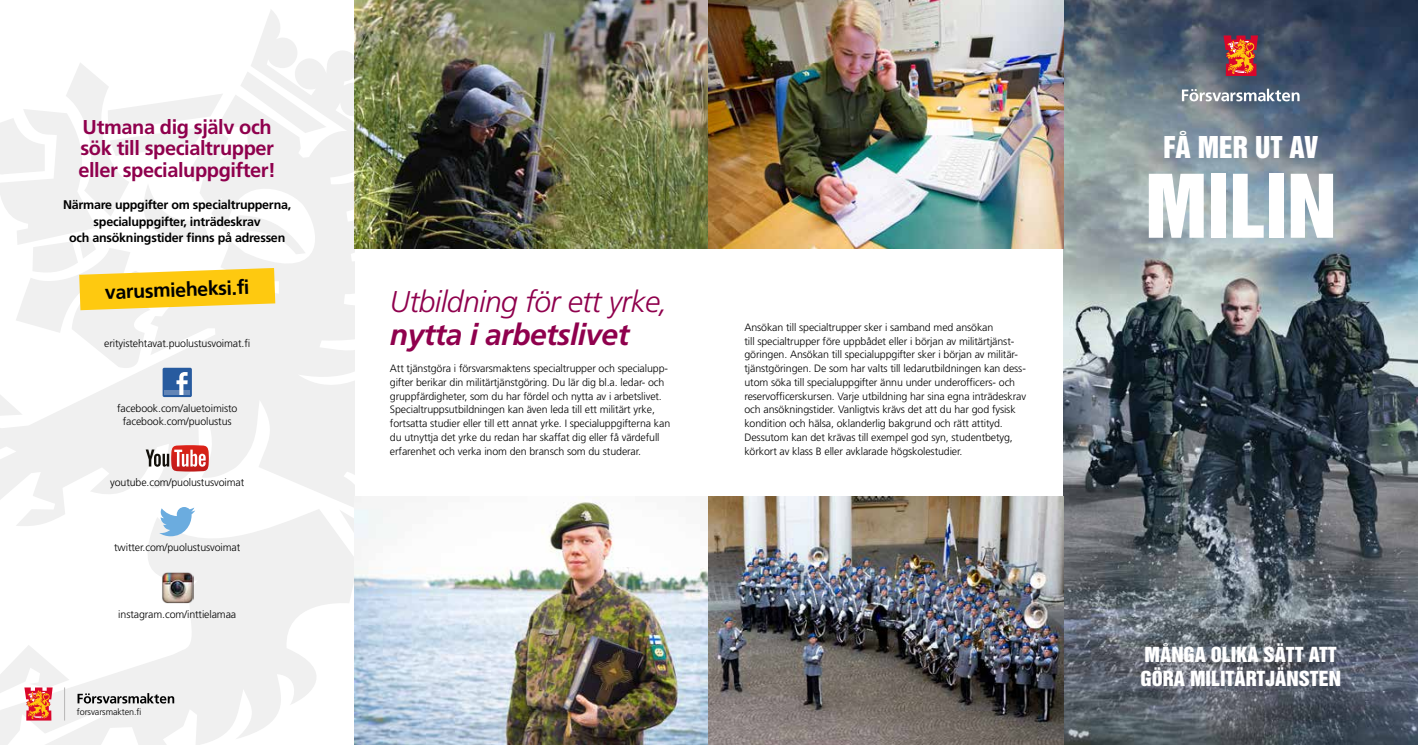
<style>
.page{position:relative;width:1418px;height:745px;background:#fff}
.page>*{position:absolute;margin:0;border:0;box-sizing:border-box;transform-origin:0 0}
.t1{font:80px "Helvetica Inserat";color:#fff}
.t2{font:italic 300 30px "Frutiger LT Pro";letter-spacing:-.02em;color:#8f004d}
.t3{font:italic 700 30px "Frutiger LT Pro";letter-spacing:-.02em;color:#8f004d}
.t4{font:27.5px "Helvetica Inserat";color:#fff}
.t5{font:700 20px/21.2px "Frutiger LT Pro";letter-spacing:-.02em;color:#8f004d}
.t6{font:700 19.62px "Frutiger LT Pro";color:#000}
.t7{font:19px/23.8px "Helvetica Inserat";color:#fff;scale:1.05 1}
.t8{font:700 12.5px/16.2px "Frutiger LT Pro";letter-spacing:-.02em;color:#000;text-align:center}
.t9{font:300 10.62px/13.8px "Frutiger LT Pro";letter-spacing:-.01em;color:#000}
.t10{font:300 9px "Frutiger LT Pro";letter-spacing:-.01em;color:#000}
</style>
<div class="page">
<svg style="left:0;top:415px;width:354px;height:93px;fill:#f0f0f0"></svg>
<svg style="left:0;top:508px;width:354px;height:236px"></svg>
<svg style="left:0;top:644px;width:69px;height:76px"></svg>
<svg style="left:159px;top:506px;width:36px;height:30px"></svg>
<svg style="left:146px;top:445px;width:63px;height:26px"></svg>
<svg style="left:0;top:10px;width:354px;height:405px"></svg>
<img style="left:161px;top:571px;width:32px;height:32px">
<img style="left:1063px;top:0;width:354px;height:744px">
<img style="left:354px;top:0;width:709px;height:248px">
<img style="left:354px;top:496px;width:709px;height:248px">
<svg style="left:78px;top:692px;width:96px;height:11px"></svg>
<svg style="left:1223px;top:35px;width:34px;height:41px"></svg>
<svg style="left:1181px;top:89px;width:118px;height:12px"></svg>
<h3 class="t5" style="left:78px;top:117px;width:199px">Utmana dig själv och sök till specialtrupper eller specialuppgifter!</h3>
<p class="t8" style="left:63px;top:197px;width:230px">Närmare uppgifter om specialtrupperna, specialuppgifter, inträdeskrav<br>och ansökningstider finns på adressen</p>
<h3 class="t6" style="left:105px;top:280px;width:146px;rotate:-2deg">varusmieheksi.fi</h3>
<p class="t9" style="left:104px;top:336px;width:147px">erityistehtavat.puolustusvoimat.fi</p>
<p class="t9" style="left:117px;top:402px;width:122px;line-height:12.5px;text-align:center">facebook.com/aluetoimisto facebook.com/puolustus</p>
<p class="t9" style="left:110px;top:475px;width:136px">youtube.com/puolustusvoimat</p>
<p class="t9" style="left:114px;top:540px;width:128px">twitter.com/puolustusvoimat</p>
<p class="t9" style="left:118px;top:607px;width:119px">instagram.com/inttielamaa</p>
<p class="t10" style="left:77px;top:706px;width:66px">forsvarsmakten.fi</p>
<h2 class="t2" style="left:390px;top:284px;width:279px">Utbildning för ett yrke,</h2>
<h2 class="t3" style="left:390px;top:316px;width:241px">nytta i arbetslivet</h2>
<p class="t9" style="left:390px;top:361px;width:282px">Att tjänstgöra i försvarsmaktens specialtrupper och specialupp&shy;gifter berikar din militärtjänstgöring. Du lär dig bl.a. ledar- och gruppfärdigheter, som du har fördel och nytta av i arbetslivet.<br>Specialtruppsutbildningen kan även leda till ett militärt yrke, fortsatta studier eller till ett annat yrke. I specialuppgifterna kan du utnyttja det yrke du redan har skaffat dig eller få värdefull erfarenhet och verka inom den bransch som du studerar.</p>
<p class="t9" style="left:744px;top:320px;width:283px">Ansökan till specialtrupper sker i samband med ansökan<br>till specialtrupper före uppbådet eller i början av militärtjänst&shy;göringen. Ansökan till specialuppgifter sker i början av militär&shy;tjänstgöringen. De som har valts till ledarutbildningen kan dess&shy;utom söka till specialuppgifter ännu under underofficers- och reservofficerskursen. Varje utbildning har sina egna inträdeskrav och ansökningstider. Vanligtvis krävs det att du har god fysisk kondition och hälsa, oklanderlig bakgrund och rätt attityd.<br>Dessutom kan det krävas till exempel god syn, studentbetyg, körkort av klass B eller avklarade högskolestudier.</p>
<h3 class="t4" style="left:1163px;top:130px;width:156px">FÅ MER UT AV</h3>
<h1 class="t1" style="left:1145px;top:158px;width:193px">MILIN</h1>
<h3 class="t7" style="left:1140px;top:642px;width:192px">MÅNGA OLIKA SÄTT ATT<br>GÖRA MILITÄRTJÄNSTEN</h3>
</div>
